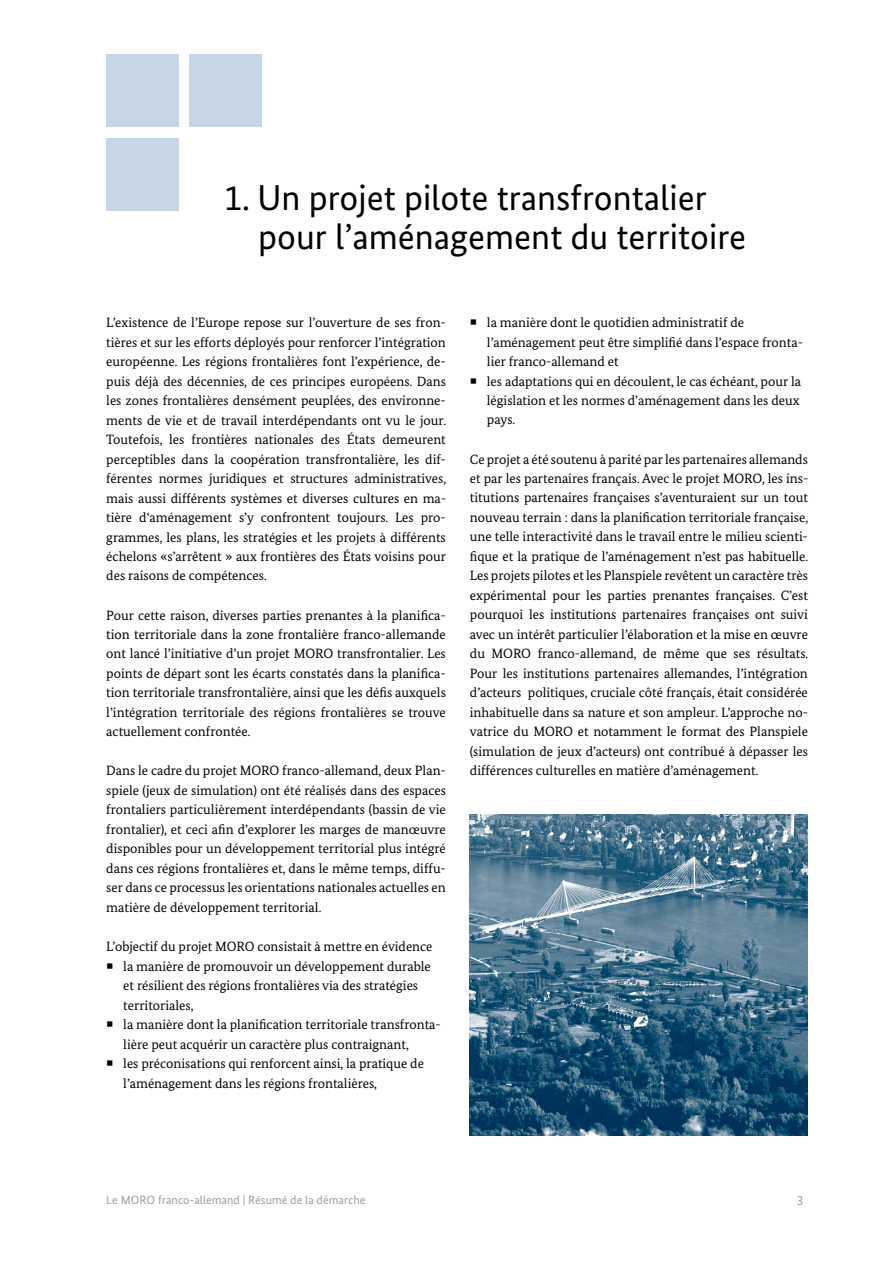
<style>
.page{position:relative;width:893px;height:1263px;background:#fff}
.page>*{position:absolute;margin:0;border:0;box-sizing:border-box;transform-origin:0 0}
.t1{font:36px/39px "Bundes Sans";color:#000}
.t2{font:13.5px/19.5px "Bundes Serif";color:#000;text-align:justify}
.t3{font:13.5px "Bundes Sans";color:#9d9d9c}
.t4{font:12px "Bundes Sans";letter-spacing:.005em;color:#9d9d9c}
</style>
<div class="page">
<div style="left:106px;top:54px;width:73px;height:72px;background:#c6d6e4"></div>
<div style="left:189px;top:54px;width:72px;height:72px;background:#c6d6e4"></div>
<div style="left:106px;top:138px;width:73px;height:72px;background:#c6d6e4"></div>
<img style="left:470px;top:814px;width:338px;height:321px">
<h1 class="t1" style="left:258px;top:178px;width:490px;text-indent:-34px">1. Un projet pilote transfrontalier pour l’aménagement du territoire</h1>
<p class="t2" style="left:106px;top:312px;width:341px">L’existence de l’Europe repose sur l’ouverture de ses fron&shy;tières et sur les efforts déployés pour renforcer l’intégration européenne. Les régions frontalières font l’expérience, de&shy;puis déjà des décennies, de ces principes européens. Dans les zones frontalières densément peuplées, des environne&shy;ments de vie et de travail interdépendants ont vu le jour.<br>Toutefois, les frontières nationales des États demeurent perceptibles dans la coopération transfrontalière, les dif&shy;férentes normes juridiques et structures administratives, mais aussi différents systèmes et diverses cultures en ma&shy;tière d‘aménagement s’y confrontent toujours. Les pro&shy;grammes, les plans, les stratégies et les projets à différents échelons «s’arrêtent » aux frontières des États voisins pour des raisons de compétences.</p>
<p class="t2" style="left:106px;top:605px;width:341px">Pour cette raison, diverses parties prenantes à la planifica&shy;tion territoriale dans la zone frontalière franco-allemande ont lancé l’initiative d’un projet MORO transfrontalier. Les points de départ sont les écarts constatés dans la planifica&shy;tion territoriale transfrontalière, ainsi que les défis auxquels l’intégration territoriale des régions frontalières se trouve actuellement confrontée.</p>
<p class="t2" style="left:106px;top:761px;width:341px">Dans le cadre du projet MORO franco-allemand, deux Plan&shy;spiele (jeux de simulation) ont été réalisés dans des espaces frontaliers particulièrement interdépendants (bassin de vie frontalier), et ceci afin d’explorer les marges de manœuvre disponibles pour un développement territorial plus intégré dans ces régions frontalières et, dans le même temps, diffu&shy;ser dans ce processus les orientations nationales actuelles en matière de développement territorial.</p>
<p class="t2" style="left:123px;top:936px;width:319px;text-align:left;text-indent:-17px">L’objectif du projet MORO consistait à mettre en évidence la manière de promouvoir un développement durable et résilient des régions frontalières via des stratégies territoriales,<br>la manière dont la planification territoriale transfronta&shy;lière peut acquérir un caractère plus contraignant,<br>les préconisations qui renforcent ainsi, la pratique de l’aménagement dans les régions frontalières,</p>
<p class="t2" style="left:487px;top:312px;width:318px;text-align:left">la manière dont le quotidien administratif de l’aménagement peut être simplifié dans l’espace fronta&shy;lier franco-allemand et<br>les adaptations qui en découlent, le cas échéant, pour la législation et les normes d’aménagement dans les deux pays.</p>
<p class="t2" style="left:470px;top:449px;width:340px">Ce projet a été soutenu à parité par les partenaires allemands et par les partenaires français. Avec le projet MORO, les ins&shy;titutions partenaires françaises s’aventuraient sur un tout nouveau terrain : dans la planification territoriale française, une telle interactivité dans le travail entre le milieu scienti&shy;fique et la pratique de l’aménagement n’est pas habituelle.<br>Les projets pilotes et les Planspiele revêtent un caractère très expérimental pour les parties prenantes françaises. C’est pourquoi les institutions partenaires françaises ont suivi avec un intérêt particulier l’élaboration et la mise en œuvre du MORO franco-allemand, de même que ses résultats.<br>Pour les institutions partenaires allemandes, l’intégration d’acteurs politiques, cruciale côté français, était considérée inhabituelle dans sa nature et son ampleur. L’approche no&shy;vatrice du MORO et notamment le format des Planspiele (simulation de jeux d’acteurs) ont contribué à dépasser les différences culturelles en matière d’aménagement.</p>
<p class="t4" style="left:106px;top:1193px;width:261px">Le MORO franco-allemand | Résumé de la démarche</p>
<p class="t3" style="left:797px;top:1192px;width:8px">3</p>
</div>
